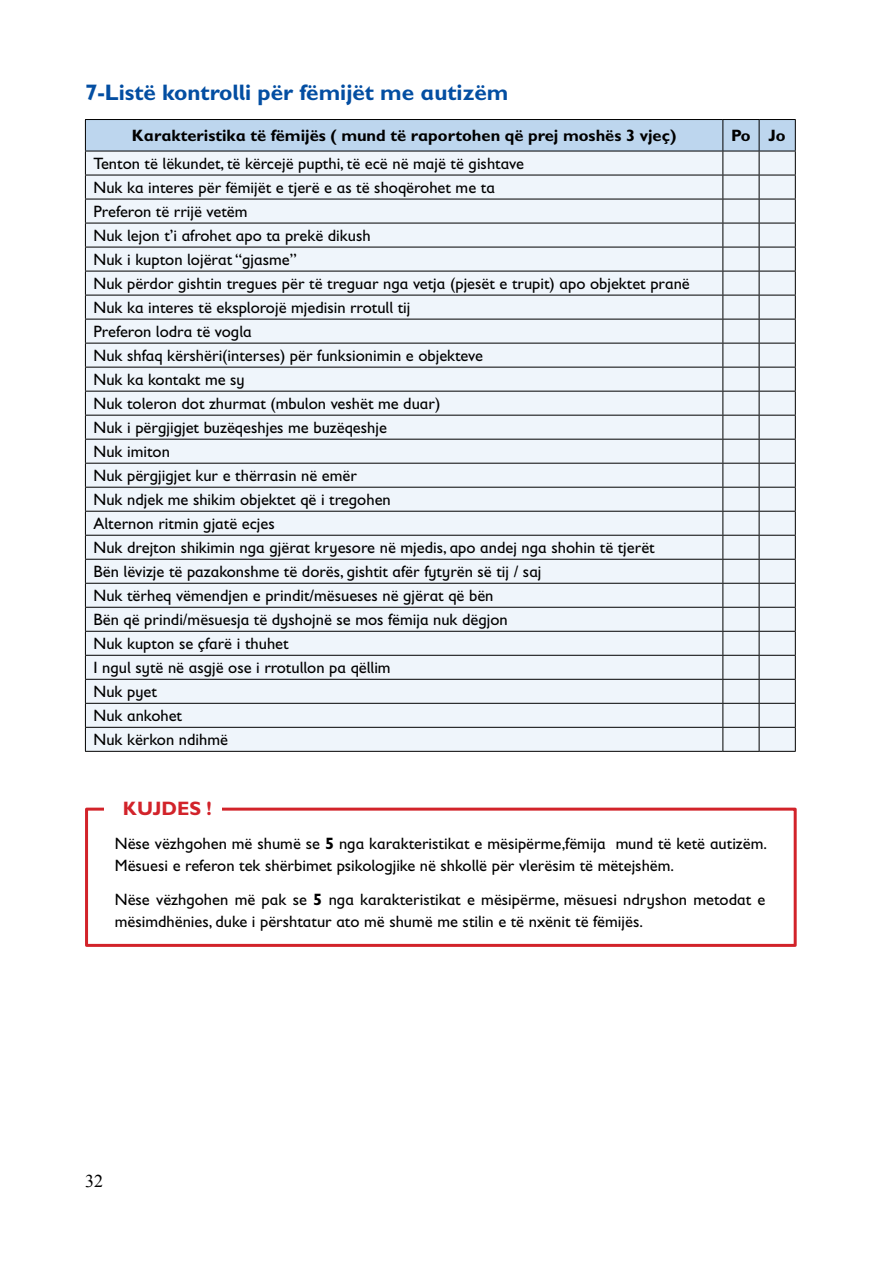
<style>
.page{position:relative;width:893px;height:1263px;background:#fff}
.page>*{position:absolute;margin:0;border:0;box-sizing:border-box;transform-origin:0 0}
.t1{font:700 22.5px "Gill Sans Infant Std";color:#034ea2}
.t2{font:700 19.5px "Gill Sans Infant Std";color:#d2232a}
.t3{font:18px "Times New Roman";color:#000}
.t4{font:16.5px/24px "Gill Sans Infant Std";color:#000}
.t5{font:700 16.5px "Gill Sans Infant Std";color:#000}
.s1{font-weight:700}
</style>
<div class="page">
<div style="left:85px;top:808px;width:712px;height:139px;border:3px solid #d2232a"></div>
<div style="left:105px;top:796px;width:117px;height:23px;background:#fff"></div>
<hr style="left:85px;top:119px;width:638px;height:1px;background:#000">
<hr style="left:723px;top:119px;width:36px;height:1px;background:#000">
<hr style="left:759px;top:119px;width:37px;height:1px;background:#000">
<hr style="left:85px;top:751px;width:638px;height:1px;background:#000">
<hr style="left:723px;top:751px;width:36px;height:1px;background:#000">
<hr style="left:759px;top:751px;width:37px;height:1px;background:#000">
<svg style="left:85px;top:120px;width:711px;height:631px"></svg>
<h1 class="t1" style="left:85px;top:79px;width:425px">7-Listë kontrolli për fëmijët me autizëm</h1>
<p class="t5" style="left:132px;top:126px;width:546px">Karakteristika të fëmijës ( mund të raportohen që prej moshës 3 vjeç)</p>
<p class="t5" style="left:731px;top:126px;width:56px">Po Jo</p>
<p class="t4" style="left:94px;top:151px;width:598px">Tenton të lëkundet, të kërcejë pupthi, të ecë në majë të gishtave<br>Nuk ka interes për fëmijët e tjerë e as të shoqërohet me ta<br>Preferon të rrijë vetëm<br>Nuk lejon t’i afrohet apo ta prekë dikush<br>Nuk i kupton lojërat “gjasme”<br>Nuk përdor gishtin tregues për të treguar nga vetja (pjesët e trupit) apo objektet pranë Nuk ka interes të eksplorojë mjedisin rrotull tij<br>Preferon lodra të vogla<br>Nuk shfaq kërshëri(interses) për funksionimin e objekteve<br>Nuk ka kontakt me sy<br>Nuk toleron dot zhurmat (mbulon veshët me duar)<br>Nuk i përgjigjet buzëqeshjes me buzëqeshje<br>Nuk imiton<br>Nuk përgjigjet kur e thërrasin në emër<br>Nuk ndjek me shikim objektet që i tregohen<br>Alternon ritmin gjatë ecjes<br>Nuk drejton shikimin nga gjërat kryesore në mjedis, apo andej nga shohin të tjerët<br>Bën lëvizje të pazakonshme të dorës, gishtit afër fytyrën së tij / saj<br>Nuk tërheq vëmendjen e prindit/mësueses në gjërat që bën<br>Bën që prindi/mësuesja të dyshojnë se mos fëmija nuk dëgjon<br>Nuk kupton se çfarë i thuhet<br>I ngul sytë në asgjë ose i rrotullon pa qëllim<br>Nuk pyet<br>Nuk ankohet<br>Nuk kërkon ndihmë</p>
<p class="t2" style="left:123px;top:797px;width:90px">KUJDES !</p>
<p class="t4" style="left:115px;top:833px;width:654px;line-height:21.8px">Nëse vëzhgohen më shumë se <span class="s1">5</span> nga karakteristikat e mësipërme,fëmija mund të ketë autizëm.<br>Mësuesi e referon tek shërbimet psikologjike në shkollë për vlerësim të mëtejshëm.</p>
<p class="t4" style="left:115px;top:889px;width:652px;line-height:21.8px">Nëse vëzhgohen më pak se <span class="s1">5</span> nga karakteristikat e mësipërme, mësuesi ndryshon metodat e mësimdhënies, duke i përshtatur ato më shumë me stilin e të nxënit të fëmijës.</p>
<p class="t3" style="left:85px;top:1169px;width:19px">32</p>
</div>
